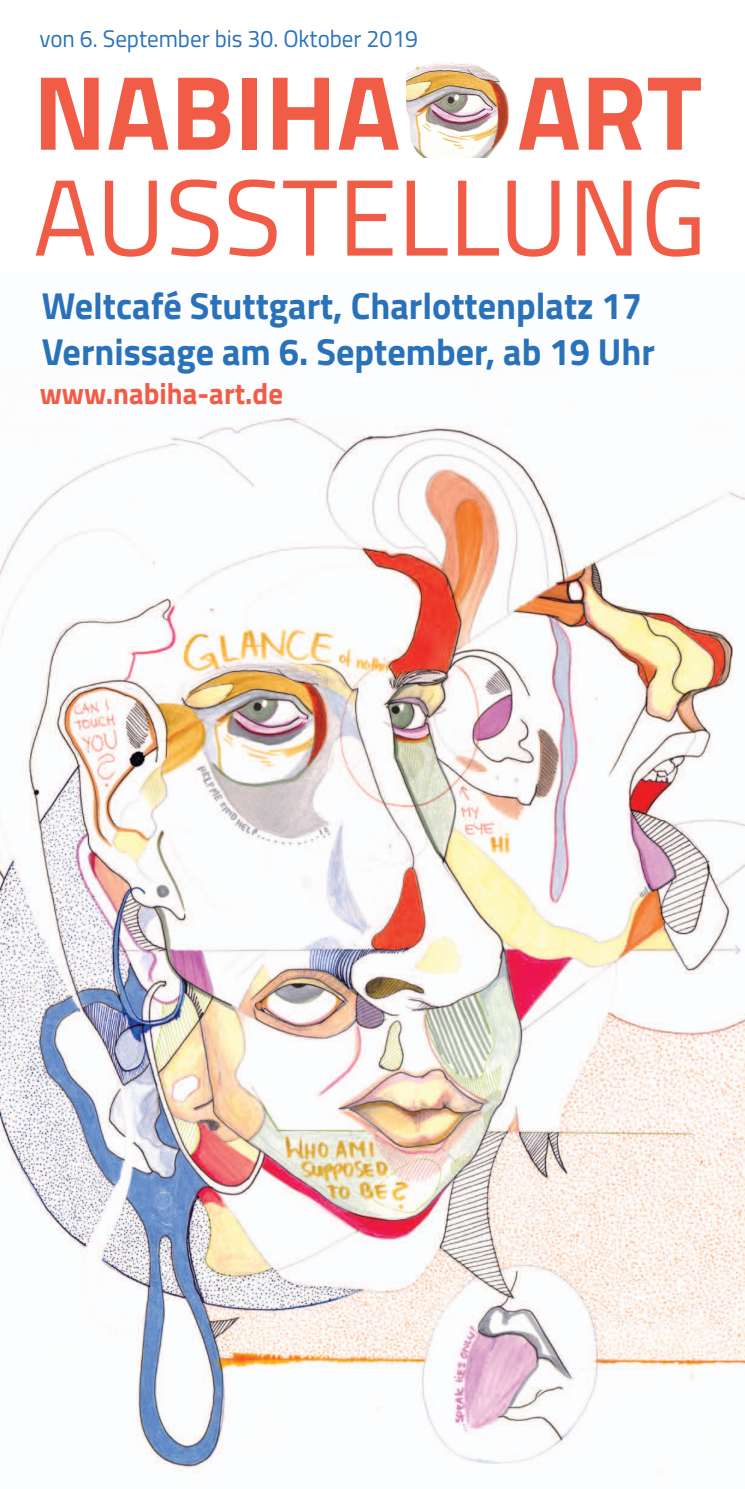
<style>
.page{position:relative;width:745px;height:1489px;background:#fff}
.page>*{position:absolute;margin:0;border:0;box-sizing:border-box;transform-origin:0 0}
.t1{font:108.25px "Titillium Web";color:#f15c47}
.t2{font:700 105.75px "Titillium Web";color:#f15c47}
.t3{font:700 37.75px/46.2px "Titillium Web";color:#2972b9;scale:.96 1}
.t4{font:700 30px "Titillium Web";color:#f15c47;scale:.96 1}
.t5{font:24px "Titillium Web";color:#2972b9;scale:.96 1}
</style>
<div class="page">
<img style="left:0;top:417px;width:744px;height:1056px">
<img style="left:406px;top:62px;width:104px;height:95px">
<p class="t5" style="left:39px;top:21px;width:395px">von 6. September bis 30. Oktober 2019</p>
<h2 class="t2" style="left:33px;top:32px;width:670px">NABIHA ART</h2>
<h1 class="t1" style="left:33px;top:138px;width:674px">AUSSTELLUNG</h1>
<p class="t3" style="left:42px;top:280px;width:639px">Weltcafé Stuttgart, Charlottenplatz 17<br>Vernissage am 6. September, ab 19 Uhr</p>
<p class="t4" style="left:40px;top:371px;width:255px">www.nabiha-art.de</p>
</div>
